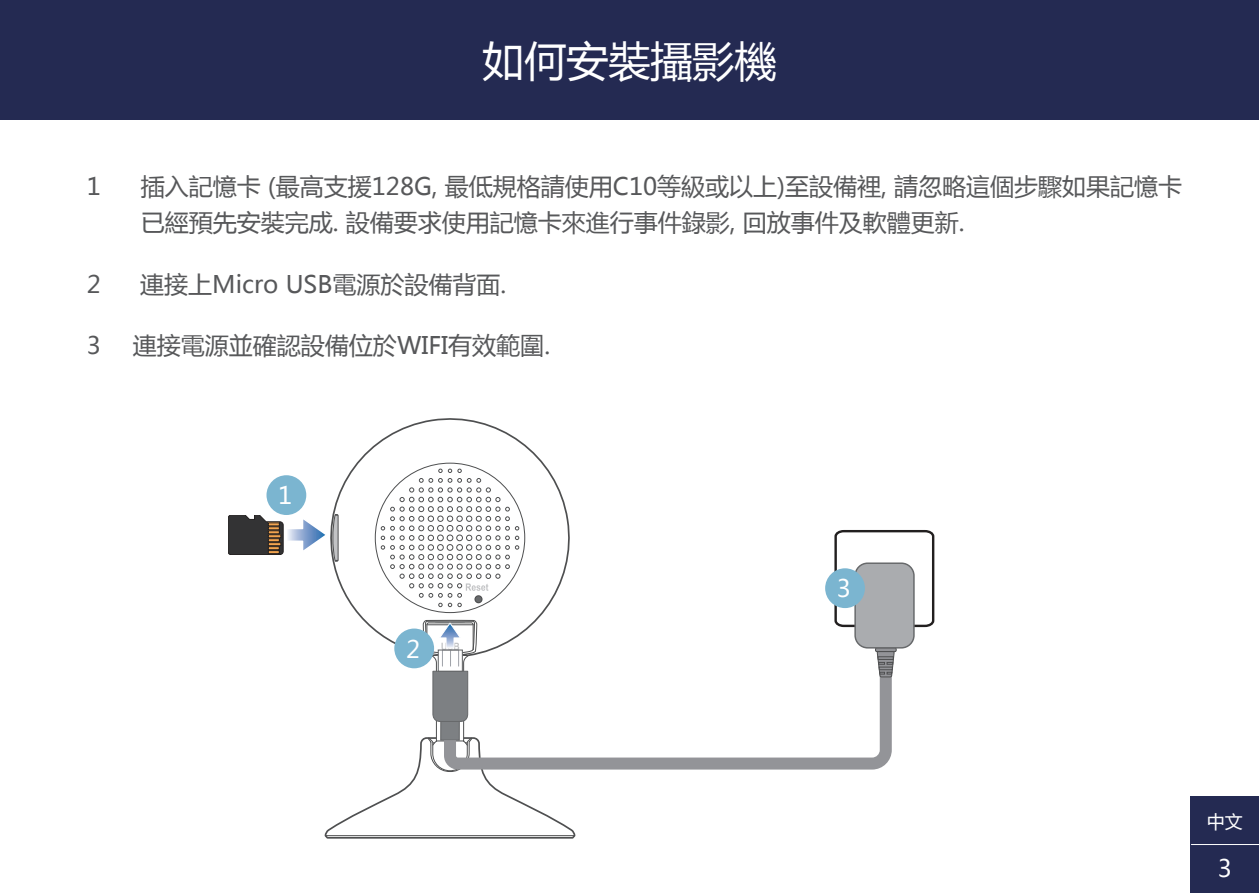
<style>
.page{position:relative;width:1259px;height:893px;background:#fff}
.page>*{position:absolute;margin:0;border:0;box-sizing:border-box;transform-origin:0 0}
.t1{font:42px "Microsoft Ya Hei";color:#fff}
.t2{font:24px/36px "Microsoft Ya Hei";color:#57585a}
.t3{font:24px "Microsoft Ya Hei";color:#fff}
.t4{font:18px "Microsoft Ya Hei";color:#fff}
</style>
<div class="page">
<div style="left:1191px;top:844px;width:68px;height:49px;background:#242a52"></div>
<div style="left:1191px;top:796px;width:68px;height:48px;background:#242a52"></div>
<hr style="left:1191px;top:844px;width:68px;height:1px;background:#fff">
<div style="left:0;top:0;width:1259px;height:119px;background:#242a52"></div>
<svg style="left:386px;top:418px;width:128px;height:19px"></svg>
<svg style="left:325px;top:437px;width:251px;height:402px"></svg>
<svg style="left:381px;top:469px;width:553px;height:303px"></svg>
<svg style="left:228px;top:509px;width:111px;height:58px"></svg>
<div style="left:266px;top:475px;width:40px;height:40px;background:#7bb5d0;border-radius:50%"></div>
<div style="left:394px;top:628px;width:40px;height:40px;background:#7bb5d0;border-radius:50%"></div>
<div style="left:825px;top:568px;width:40px;height:40px;background:#7bb5d0;border-radius:50%"></div>
<h1 class="t1" style="left:482px;top:32px;width:295px">如何安裝攝影機</h1>
<p class="t2" style="left:87px;top:168px;width:16px">1</p>
<p class="t2" style="left:141px;top:168px;width:1043px">插入記憶卡 (最高支援128G, 最低規格請使用C10等級或以上)至設備裡, 請忽略這個步驟如果記憶卡已經預先安裝完成. 設備要求使用記憶卡來進行事件錄影, 回放事件及軟體更新.</p>
<p class="t2" style="left:87px;top:265px;width:16px">2</p>
<p class="t2" style="left:140px;top:265px;width:368px">連接上Micro USB電源於設備背面.</p>
<p class="t2" style="left:87px;top:327px;width:16px">3</p>
<p class="t2" style="left:133px;top:327px;width:419px">連接電源並確認設備位於WIFI有效範圍.</p>
<p class="t3" style="left:278px;top:479px;width:16px">1</p>
<p class="t3" style="left:406px;top:633px;width:16px">2</p>
<p class="t3" style="left:837px;top:572px;width:16px">3</p>
<p class="t4" style="left:1206px;top:809px;width:37px">中文</p>
<p class="t3" style="left:1217px;top:852px;width:16px">3</p>
</div>
